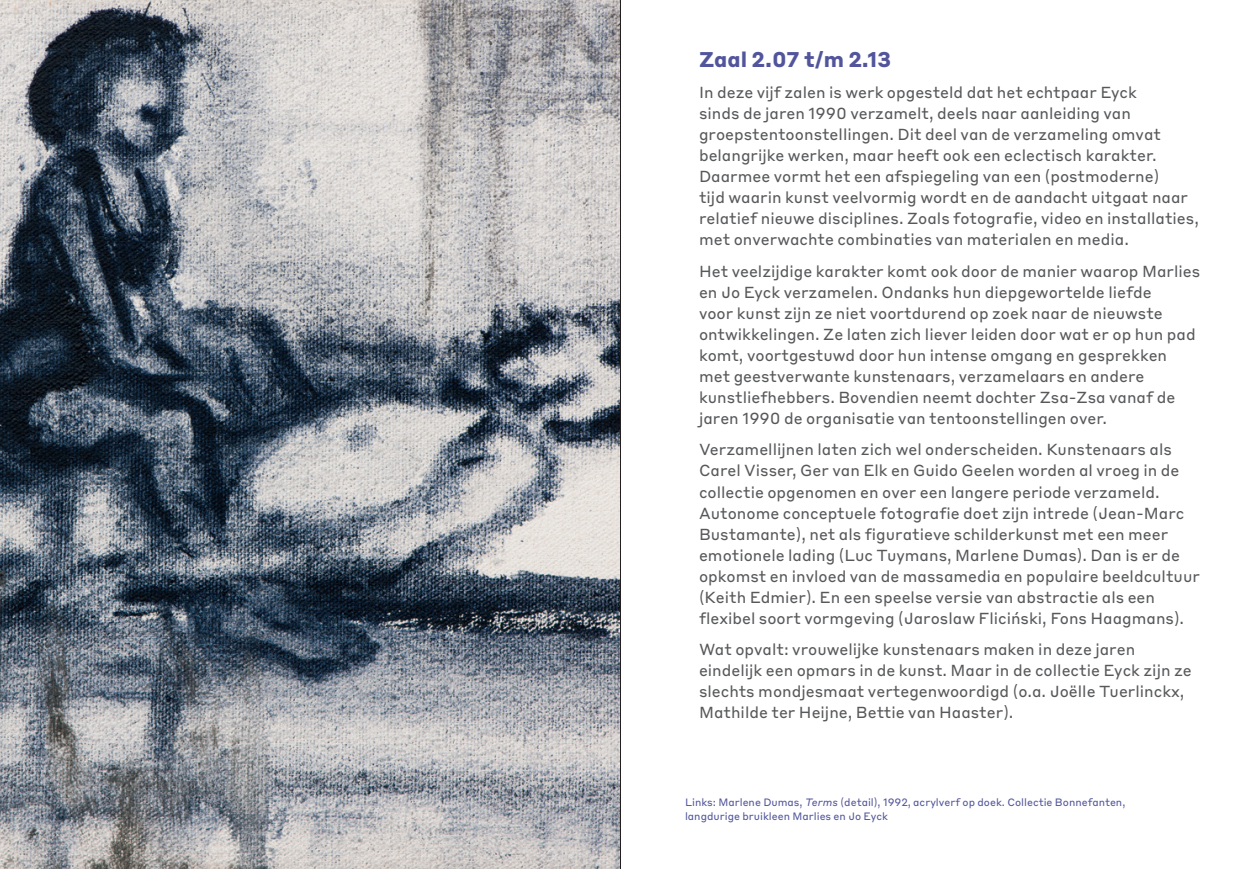
<style>
.page{position:relative;width:1241px;height:869px;background:#fff}
.page>*{position:absolute;margin:0;border:0;box-sizing:border-box;transform-origin:0 0}
.BF_BL_Body{font:700 21px "Styrene B";color:#52559b}
.BF_BL_Body-2{font:15.75px/21px "Styrene B";color:#57585a}
.BF_BL_Body_Small_Caption{font:10.5px/14px "Styrene B";color:#52559b}
.s1{font-style:italic}
</style>
<div class="page">
<img style="left:0;top:0;width:620px;height:868px">
<hr style="left:620px;top:0;width:1px;height:868px;background:#231f20">
<p class="BF_BL_Body" style="left:699px;top:41px;width:194px">Zaal 2.07 t/m 2.13</p>
<p class="BF_BL_Body-2" style="left:699px;top:81px;width:501px">In deze vijf zalen is werk opgesteld dat het echtpaar Eyck<br>sinds de jaren 1990 verzamelt, deels naar aanleiding van groepstentoonstellingen. Dit deel van de verzameling omvat belangrijke werken, maar heeft ook een eclectisch karakter.<br>Daarmee vormt het een afspiegeling van een (postmoderne)<br>tijd waarin kunst veelvormig wordt en de aandacht uitgaat naar relatief nieuwe disciplines. Zoals fotografie, video en installaties, met onverwachte combinaties van materialen en media.</p>
<p class="BF_BL_Body-2" style="left:699px;top:259px;width:502px">Het veelzijdige karakter komt ook door de manier waarop Marlies en Jo Eyck verzamelen. Ondanks hun diepgewortelde liefde<br>voor kunst zijn ze niet voortdurend op zoek naar de nieuwste ontwikkelingen. Ze laten zich liever leiden door wat er op hun pad komt, voortgestuwd door hun intense omgang en gesprekken met geestverwante kunstenaars, verzamelaars en andere kunstliefhebbers. Bovendien neemt dochter Zsa-Zsa vanaf de jaren 1990 de organisatie van tentoonstellingen over.</p>
<p class="BF_BL_Body-2" style="left:699px;top:438px;width:502px">Verzamellijnen laten zich wel onderscheiden. Kunstenaars als Carel Visser, Ger van Elk en Guido Geelen worden al vroeg in de collectie opgenomen en over een langere periode verzameld.<br>Autonome conceptuele fotografie doet zijn intrede (Jean-Marc Bustamante), net als figuratieve schilderkunst met een meer emotionele lading (Luc Tuymans, Marlene Dumas). Dan is er de opkomst en invloed van de massamedia en populaire beeldcultuur (Keith Edmier). En een speelse versie van abstractie als een flexibel soort vormgeving (Jaroslaw Fliciński, Fons Haagmans).</p>
<p class="BF_BL_Body-2" style="left:699px;top:637px;width:494px">Wat opvalt: vrouwelijke kunstenaars maken in deze jaren eindelijk een opmars in de kunst. Maar in de collectie Eyck zijn ze slechts mondjesmaat vertegenwoordigd (o.a. Joëlle Tuerlinckx, Mathilde ter Heijne, Bettie van Haaster).</p>
<p class="BF_BL_Body_Small_Caption" style="left:685px;top:793px;width:442px">Links: Marlene Dumas, <span class="s1">Terms</span> (detail), 1992, acrylverf op doek. Collectie Bonnefanten, langdurige bruikleen Marlies en Jo Eyck</p>
</div>
